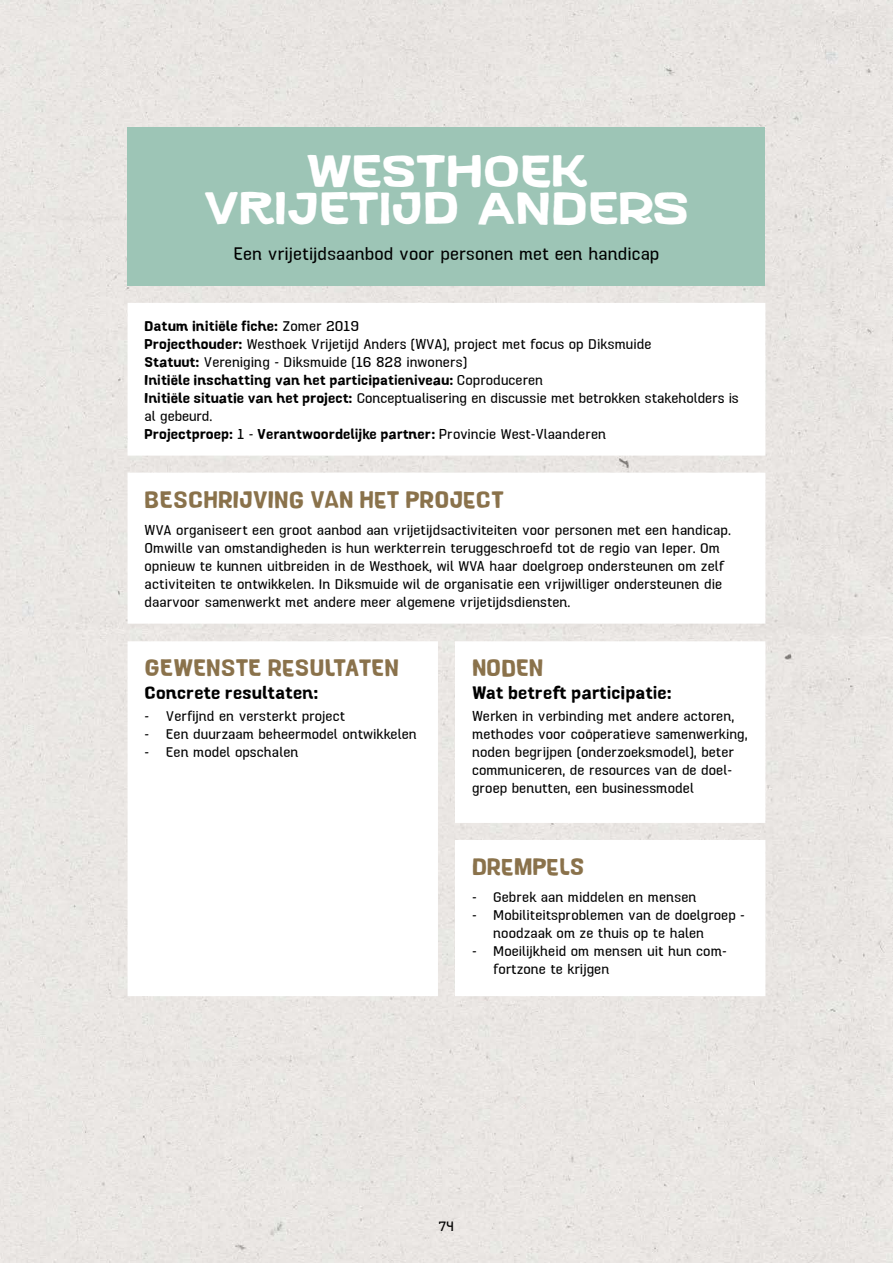
<style>
.page{position:relative;width:893px;height:1263px;background:#e9e6e3}
.page>*{position:absolute;margin:0;border:0;box-sizing:border-box;transform-origin:0 0}
.t1{font:700 expanded 45px/37.5px "Hawkes";color:#fff;text-align:center}
.t2{font:700 24px "Hawkes";color:#8a724b}
.t3{font:500 18px "Hawkes";color:#000}
.t4{font:700 18px "Hawkes";color:#000}
.t5{font:500 14.25px/18px "Hawkes";color:#000}
.t6{font:500 13.5px "Hawkes";color:#000}
.s1{font-weight:700}
</style>
<div class="page">
<div style="left:128px;top:128px;width:637px;height:158px;background:#9dc5b6"></div>
<svg style="left:128px;top:303px;width:637px;height:693px"></svg>
<h1 class="t1" style="left:204px;top:152px;width:486px">WESTHOEK<br>VRIJETIJD ANDERS</h1>
<p class="t3" style="left:234px;top:241px;width:427px">Een vrijetijdsaanbod voor personen met een handicap</p>
<p class="t5" style="left:145px;top:316px;width:596px"><span class="s1">Datum initiële fiche:</span> Zomer 2019<br><span class="s1">Projecthouder:</span> Westhoek Vrijetijd Anders (WVA), project met focus op Diksmuide<br><span class="s1">Statuut:</span> Vereniging - Diksmuide (16 828 inwoners)<br><span class="s1">Initiële inschatting van het participatieniveau:</span> Coproduceren<br><span class="s1">Initiële situatie van het project:</span> Conceptualisering en discussie met betrokken stakeholders is al gebeurd.<br><span class="s1">Projectproep:</span> 1 - <span class="s1">Verantwoordelijke partner:</span> Provincie West-Vlaanderen</p>
<h2 class="t2" style="left:145px;top:480px;width:361px">BESCHRIJVING VAN HET PROJECT</h2>
<p class="t5" style="left:145px;top:520px;width:588px">WVA organiseert een groot aanbod aan vrijetijdsactiviteiten voor personen met een handicap.<br>Omwille van omstandigheden is hun werkterrein teruggeschroefd tot de regio van Ieper. Om opnieuw te kunnen uitbreiden in de Westhoek, wil WVA haar doelgroep ondersteunen om zelf activiteiten te ontwikkelen. In Diksmuide wil de organisatie een vrijwilliger ondersteunen die daarvoor samenwerkt met andere meer algemene vrijetijdsdiensten.</p>
<h2 class="t2" style="left:145px;top:649px;width:256px">GEWENSTE RESULTATEN</h2>
<p class="t4" style="left:145px;top:678px;width:175px">Concrete resultaten:</p>
<p class="t5" style="left:145px;top:707px;width:202px">- Verfijnd en versterkt project</p>
<p class="t5" style="left:145px;top:725px;width:274px">- Een duurzaam beheermodel ontwikkelen</p>
<p class="t5" style="left:145px;top:743px;width:155px">- Een model opschalen</p>
<h2 class="t2" style="left:472px;top:649px;width:73px">NODEN</h2>
<p class="t4" style="left:472px;top:678px;width:201px">Wat betreft participatie:</p>
<p class="t5" style="left:472px;top:707px;width:277px">Werken in verbinding met andere actoren, methodes voor coöperatieve samenwerking, noden begrijpen (onderzoeksmodel), beter communiceren, de resources van de doel&shy;groep benutten, een businessmodel</p>
<h2 class="t2" style="left:472px;top:847px;width:114px">DREMPELS</h2>
<p class="t5" style="left:472px;top:887px;width:226px">- Gebrek aan middelen en mensen</p>
<p class="t5" style="left:493px;top:905px;width:253px;text-indent:-21px">- Mobiliteitsproblemen van de doelgroep - noodzaak om ze thuis op te halen</p>
<p class="t5" style="left:493px;top:941px;width:235px;text-indent:-21px">- Moeilijkheid om mensen uit hun com&shy;fortzone te krijgen</p>
<p class="t6" style="left:439px;top:1216px;width:17px">74</p>
</div>
